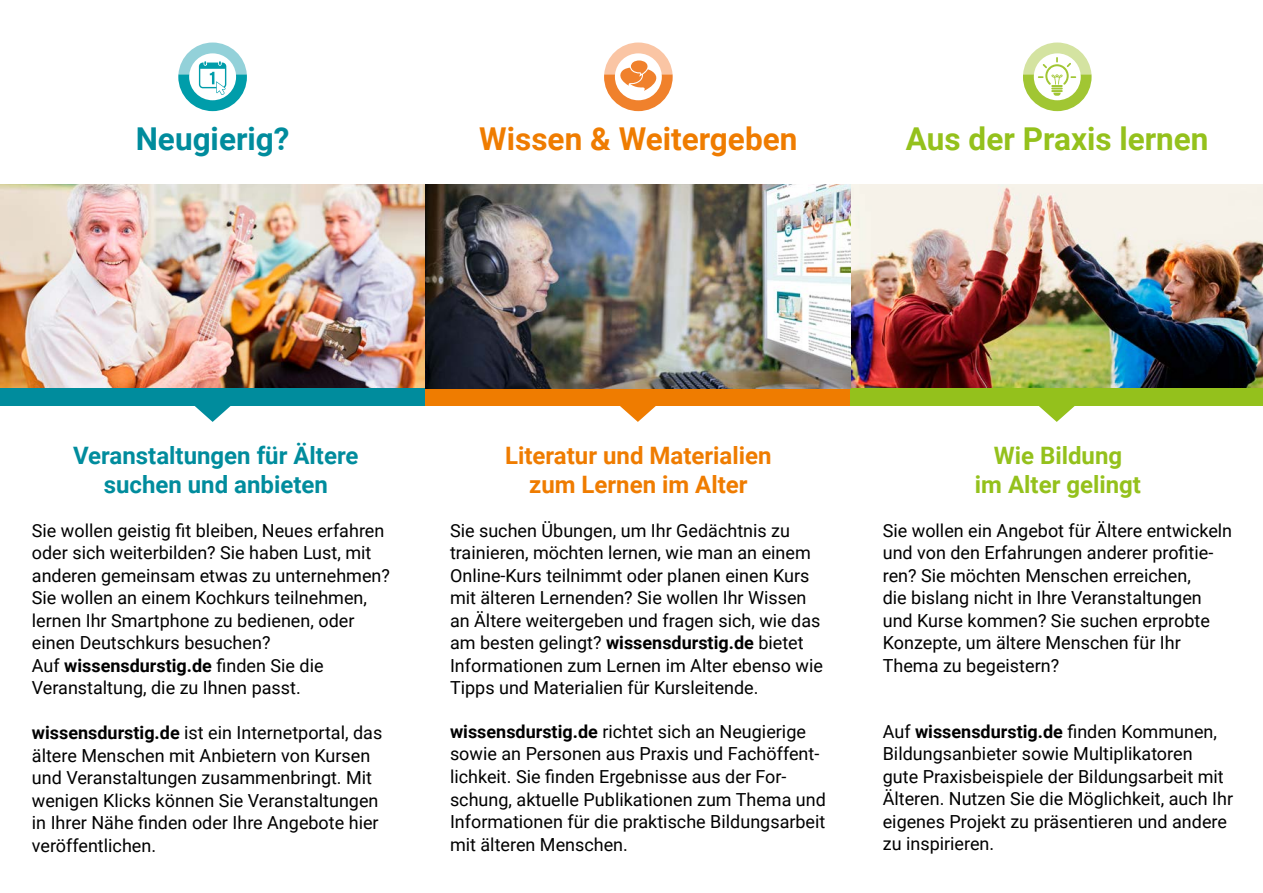
<style>
.page{position:relative;width:1263px;height:893px;background:#fff}
.page>*{position:absolute;margin:0;border:0;box-sizing:border-box;transform-origin:0 0}
.t1{font:700 31.5px "Roboto";color:#ef7c00}
.t2{font:700 31.5px "Roboto";color:#94c11c}
.t3{font:700 31.5px "Roboto";color:#008c9d}
.t4{font:700 24px/28.8px "Roboto";color:#008c9d;text-align:center}
.t5{font:700 24px/28.8px "Roboto";color:#ef7c00;text-align:center}
.t6{font:700 24px/28.8px "Roboto";color:#94c11c;text-align:center}
.COPY{font:18px/22.5px "Roboto";color:#000}
.s1{font-weight:700}
</style>
<div class="page">
<img style="left:0;top:184px;width:1263px;height:204px">
<svg style="left:195px;top:406px;width:36px;height:16px"></svg>
<div style="left:0;top:388px;width:425px;height:18px;background:#008c9d"></div>
<svg style="left:178px;top:43px;width:69px;height:68px"></svg>
<svg style="left:604px;top:43px;width:69px;height:68px"></svg>
<svg style="left:1023px;top:43px;width:68px;height:68px"></svg>
<svg style="left:620px;top:406px;width:36px;height:16px"></svg>
<div style="left:425px;top:388px;width:425px;height:18px;background:#ef7c00"></div>
<svg style="left:1039px;top:406px;width:36px;height:16px"></svg>
<div style="left:850px;top:388px;width:413px;height:18px;background:#94c11c"></div>
<img style="left:425px;top:184px;width:425px;height:204px">
<h1 class="t3" style="left:136px;top:117px;width:155px">Neugierig?</h1>
<h1 class="t1" style="left:479px;top:117px;width:320px">Wissen &amp; Weitergeben</h1>
<h1 class="t2" style="left:906px;top:117px;width:304px">Aus der Praxis lernen</h1>
<h2 class="t4" style="left:73px;top:440px;width:287px">Veranstaltungen für Ältere suchen und anbieten</h2>
<p class="COPY" style="left:32px;top:518px;width:360px">Sie wollen geistig fit bleiben, Neues erfahren oder sich weiterbilden? Sie haben Lust, mit anderen gemeinsam etwas zu unternehmen?<br>Sie wollen an einem Kochkurs teilnehmen, lernen Ihr Smartphone zu bedienen, oder einen Deutschkurs besuchen?<br>Auf <span class="s1">wissensdurstig.de</span> finden Sie die Veranstaltung, die zu Ihnen passt.</p>
<p class="COPY" style="left:32px;top:721px;width:352px"><span class="s1">wissensdurstig.de</span> ist ein Internetportal, das ältere Menschen mit Anbietern von Kursen und Veranstaltungen zusammenbringt. Mit wenigen Klicks können Sie Veranstaltungen in Ihrer Nähe finden oder Ihre Angebote hier veröffentlichen.</p>
<h2 class="t5" style="left:505px;top:440px;width:268px">Literatur und Materialien zum Lernen im Alter</h2>
<p class="COPY" style="left:450px;top:518px;width:374px">Sie suchen Übungen, um Ihr Gedächtnis zu trainieren, möchten lernen, wie man an einem Online-Kurs teilnimmt oder planen einen Kurs mit älteren Lernenden? Sie wollen Ihr Wissen an Ältere weitergeben und fragen sich, wie das am besten gelingt? <span class="s1">wissensdurstig.de</span> bietet Informationen zum Lernen im Alter ebenso wie Tipps und Materialien für Kursleitende.</p>
<p class="COPY" style="left:450px;top:720px;width:377px"><span class="s1">wissensdurstig.de</span> richtet sich an Neugierige sowie an Personen aus Praxis und Fachöffent&shy;lichkeit. Sie finden Ergebnisse aus der For&shy;schung, aktuelle Publikationen zum Thema und Informationen für die praktische Bildungsarbeit mit älteren Menschen.</p>
<h2 class="t6" style="left:975px;top:440px;width:168px">Wie Bildung<br>im Alter gelingt</h2>
<p class="COPY" style="left:883px;top:518px;width:351px">Sie wollen ein Angebot für Ältere entwickeln und von den Erfahrungen anderer profitie&shy;ren? Sie möchten Menschen erreichen,<br>die bislang nicht in Ihre Veranstaltungen und Kurse kommen? Sie suchen erprobte Konzepte, um ältere Menschen für Ihr Thema zu begeistern?</p>
<p class="COPY" style="left:883px;top:719px;width:352px">Auf <span class="s1">wissensdurstig.de</span> finden Kommunen, Bildungsanbieter sowie Multiplikatoren<br>gute Praxisbeispiele der Bildungsarbeit mit Älteren. Nutzen Sie die Möglichkeit, auch Ihr eigenes Projekt zu präsentieren und andere zu inspirieren.</p>
</div>
